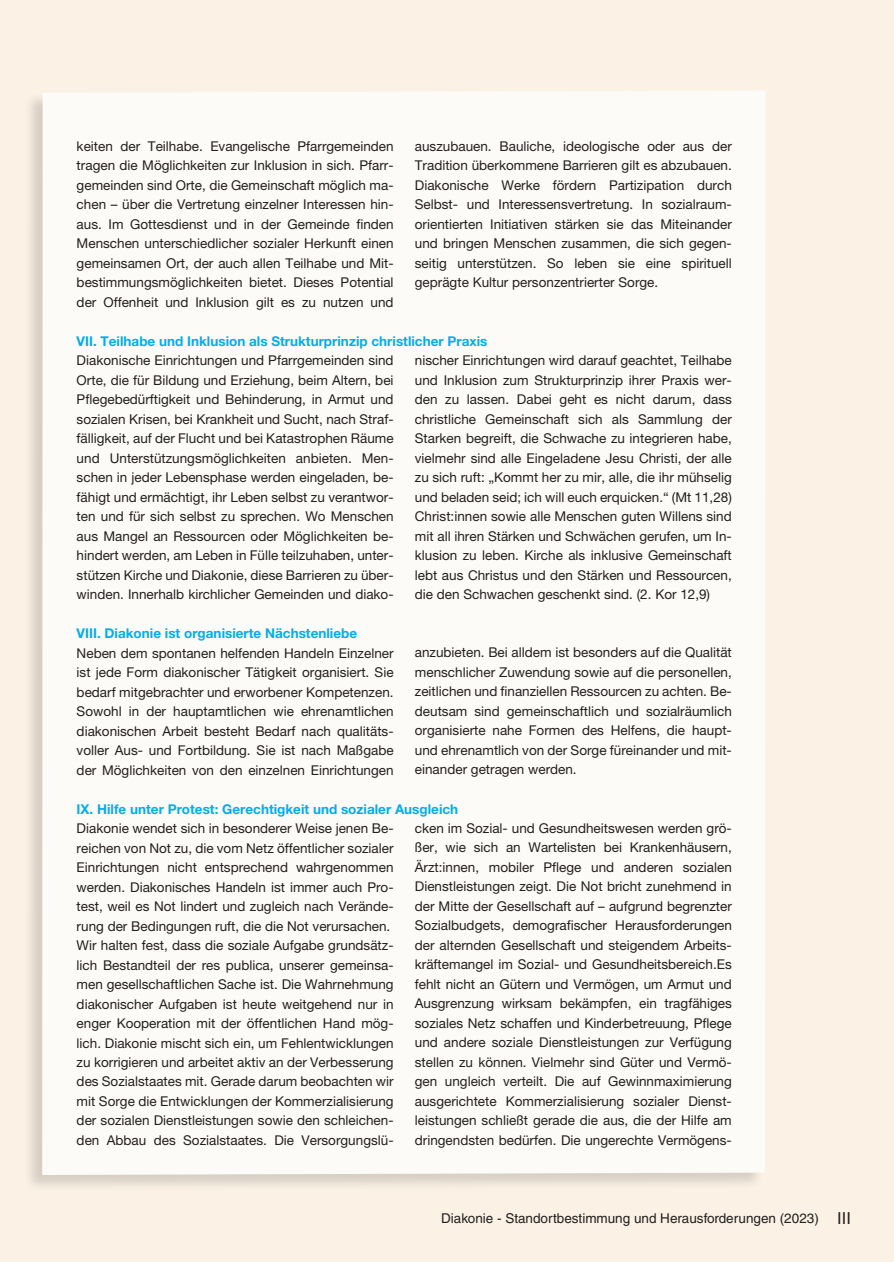
<style>
.page{position:relative;width:894px;height:1262px;background:#fff}
.page>*{position:absolute;margin:0;border:0;box-sizing:border-box;transform-origin:0 0}
.t1{font:13.5px/19.5px "Helvetica Neue LT Pro";color:#231f20;text-align:justify}
.t2{font:700 13.5px "Helvetica Neue LT Pro";color:#00aeef}
.t3{font:13.5px "Helvetica LT Std";color:#231f20}
.s1{font-size:16.5px}
</style>
<div class="page">
<div style="left:0;top:0;width:893px;height:1262px;background:#fbf2e5"></div>
<div style="left:23px;top:89px;width:742px;height:1103px;background:#231f20;opacity:.23"></div>
<div style="left:42px;top:90px;width:723px;height:1085px;background:#fdfbf8"></div>
<p class="t1" style="left:77px;top:136px;width:318px">keiten der Teilhabe. Evangelische Pfarrgemeinden tragen die Möglichkeiten zur Inklusion in sich. Pfarr&shy;gemeinden sind Orte, die Gemeinschaft möglich ma&shy;chen – über die Vertretung einzelner Interessen hin&shy;aus. Im Gottesdienst und in der Gemeinde finden Menschen unterschiedlicher sozialer Herkunft einen gemeinsamen Ort, der auch allen Teilhabe und Mit&shy;bestimmungsmöglichkeiten bietet. Dieses Potential der Offenheit und Inklusion gilt es zu nutzen und</p>
<p class="t1" style="left:415px;top:136px;width:318px">auszubauen. Bauliche, ideologische oder aus der Tradition überkommene Barrieren gilt es abzubauen.<br>Diakonische Werke fördern Partizipation durch Selbst- und Interessensvertretung. In sozialraum&shy;orientierten Initiativen stärken sie das Miteinander und bringen Menschen zusammen, die sich gegen&shy;seitig unterstützen. So leben sie eine spirituell geprägte Kultur personzentrierter Sorge.</p>
<p class="t2" style="left:77px;top:332px;width:412px">VII. Teilhabe und Inklusion als Strukturprinzip christlicher Praxis</p>
<p class="t1" style="left:77px;top:350px;width:318px">Diakonische Einrichtungen und Pfarrgemeinden sind Orte, die für Bildung und Erziehung, beim Altern, bei Pflegebedürftigkeit und Behinderung, in Armut und sozialen Krisen, bei Krankheit und Sucht, nach Straf&shy;fälligkeit, auf der Flucht und bei Katastrophen Räume und Unterstützungsmöglichkeiten anbieten. Men&shy;schen in jeder Lebensphase werden eingeladen, be&shy;fähigt und ermächtigt, ihr Leben selbst zu verantwor&shy;ten und für sich selbst zu sprechen. Wo Menschen aus Mangel an Ressourcen oder Möglichkeiten be&shy;hindert werden, am Leben in Fülle teilzuhaben, unter&shy;stützen Kirche und Diakonie, diese Barrieren zu über&shy;winden. Innerhalb kirchlicher Gemeinden und diako-</p>
<p class="t1" style="left:415px;top:350px;width:318px">nischer Einrichtungen wird darauf geachtet, Teilhabe und Inklusion zum Strukturprinzip ihrer Praxis wer&shy;den zu lassen. Dabei geht es nicht darum, dass christliche Gemeinschaft sich als Sammlung der Starken begreift, die Schwache zu integrieren habe, vielmehr sind alle Eingeladene Jesu Christi, der alle zu sich ruft: „Kommt her zu mir, alle, die ihr mühselig und beladen seid; ich will euch erquicken.“ (Mt 11,28)<br>Christ:innen sowie alle Menschen guten Willens sind mit all ihren Stärken und Schwächen gerufen, um In&shy;klusion zu leben. Kirche als inklusive Gemeinschaft lebt aus Christus und den Stärken und Ressourcen, die den Schwachen geschenkt sind. (2. Kor 12,9)</p>
<p class="t2" style="left:77px;top:625px;width:282px">VIII. Diakonie ist organisierte Nächstenliebe</p>
<p class="t1" style="left:77px;top:643px;width:318px">Neben dem spontanen helfenden Handeln Einzelner ist jede Form diakonischer Tätigkeit organisiert. Sie bedarf mitgebrachter und erworbener Kompetenzen.<br>Sowohl in der hauptamtlichen wie ehrenamtlichen diakonischen Arbeit besteht Bedarf nach qualitäts&shy;voller Aus- und Fortbildung. Sie ist nach Maßgabe der Möglichkeiten von den einzelnen Einrichtungen</p>
<p class="t1" style="left:415px;top:643px;width:318px">anzubieten. Bei alldem ist besonders auf die Qualität menschlicher Zuwendung sowie auf die personellen, zeitlichen und finanziellen Ressourcen zu achten. Be&shy;deutsam sind gemeinschaftlich und sozialräumlich organisierte nahe Formen des Helfens, die haupt&shy;und ehrenamtlich von der Sorge füreinander und mit&shy;einander getragen werden.</p>
<p class="t2" style="left:77px;top:800px;width:383px">IX. Hilfe unter Protest: Gerechtigkeit und sozialer Ausgleich</p>
<p class="t1" style="left:77px;top:818px;width:318px;text-align:left">Diakonie wendet sich in besonderer Weise jenen Be&shy;reichen von Not zu, die vom Netz öffentlicher sozialer Einrichtungen nicht entsprechend wahrgenommen werden. Diakonisches Handeln ist immer auch Pro&shy;test, weil es Not lindert und zugleich nach Verände&shy;rung der Bedingungen ruft, die die Not verursachen.<br>Wir halten fest, dass die soziale Aufgabe grundsätz&shy;lich Bestandteil der res publica, unserer gemeinsa&shy;men gesellschaftlichen Sache ist. Die Wahrnehmung diakonischer Aufgaben ist heute weitgehend nur in enger Kooperation mit der öffentlichen Hand mög&shy;lich. Diakonie mischt sich ein, um Fehlentwicklungen zu korrigieren und arbeitet aktiv an der Verbesserung des Sozialstaates mit. Gerade darum beobachten wir mit Sorge die Entwicklungen der Kommerzialisierung der sozialen Dienstleistungen sowie den schleichen&shy;den Abbau des Sozialstaates. Die Versorgungslü-</p>
<p class="t1" style="left:415px;top:818px;width:318px">cken im Sozial- und Gesundheitswesen werden grö&shy;ßer, wie sich an Wartelisten bei Krankenhäusern, Ärzt:innen, mobiler Pflege und anderen sozialen Dienstleistungen zeigt. Die Not bricht zunehmend in der Mitte der Gesellschaft auf – aufgrund begrenzter Sozialbudgets, demografischer Herausforderungen der alternden Gesellschaft und steigendem Arbeits&shy;kräftemangel im Sozial- und Gesundheitsbereich.Es fehlt nicht an Gütern und Vermögen, um Armut und Ausgrenzung wirksam bekämpfen, ein tragfähiges soziales Netz schaffen und Kinderbetreuung, Pflege und andere soziale Dienstleistungen zur Verfügung stellen zu können. Vielmehr sind Güter und Vermö&shy;gen ungleich verteilt. Die auf Gewinnmaximierung ausgerichtete Kommerzialisierung sozialer Dienst&shy;leistungen schließt gerade die aus, die der Hilfe am dringendsten bedürfen. Die ungerechte Vermögens-</p>
<p class="t3" style="left:441px;top:1210px;width:411px">Diakonie - Standortbestimmung und Herausforderungen (2023) <span class="s1">III</span></p>
</div>
